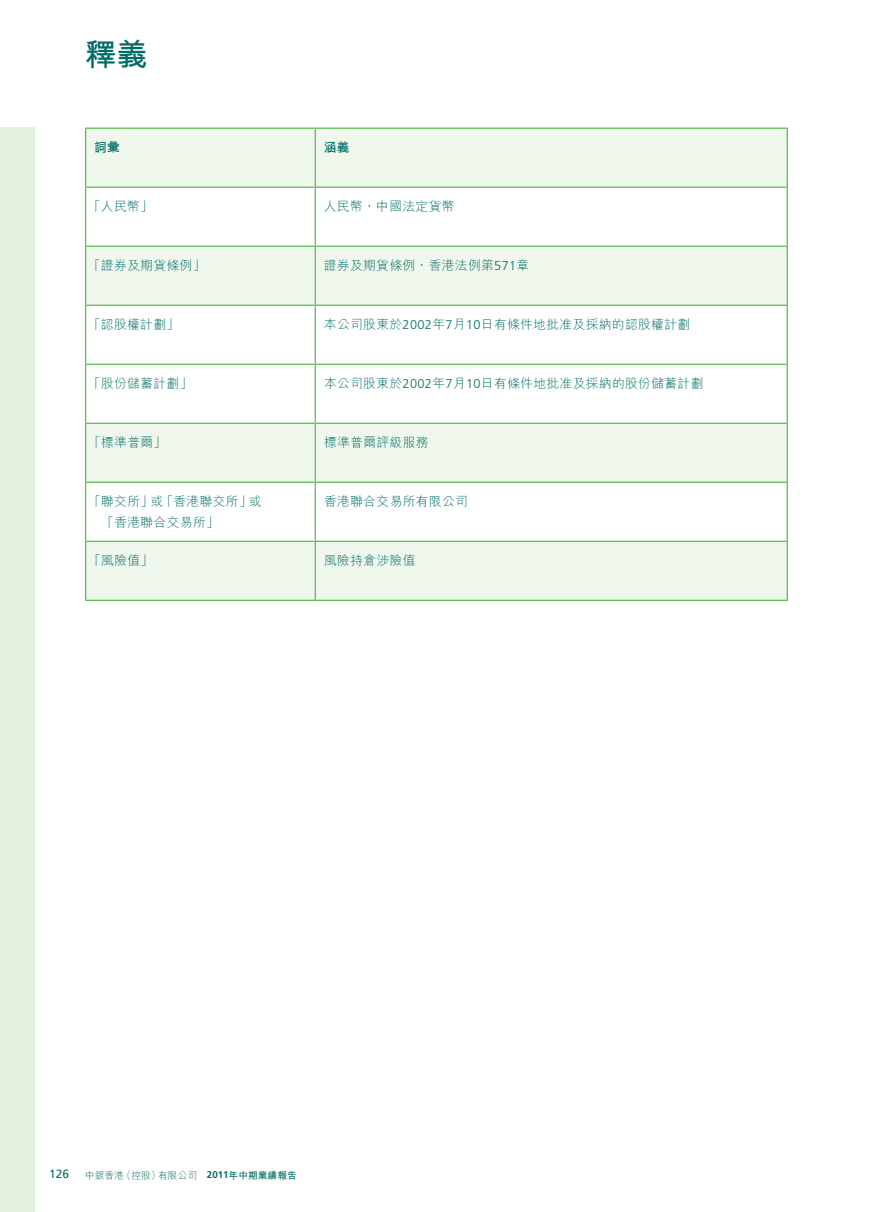
<style>
.page{position:relative;width:893px;height:1212px;background:#fff}
.page>*{position:absolute;margin:0;border:0;box-sizing:border-box;transform-origin:0 0}
.t1{font:700 31.5px "M Hei HK";color:#006c64}
.t2{font:300 12.75px/21px "M Hei HK";letter-spacing:.03em;color:#006c64}
.t3{font:700 12.75px "M Hei HK";color:#006c64}
.t4{font:12px "Frutiger LT Std";color:#006c64}
.t5{font:300 9.75px "M Hei HK";color:#006c64}
.s1{font-family:"Frutiger LT Std"}
.s2{font-family:"Frutiger LT Std";font-weight:700}
.s3{font-weight:700}
</style>
<div class="page">
<div style="left:0;top:128px;width:34px;height:1084px;background:#e4f1de"></div>
<svg style="left:86px;top:129px;width:701px;height:471px;fill:#f0f7ed"></svg>
<hr style="left:85px;top:128px;width:230px;height:1px;background:#51b948">
<hr style="left:85px;top:129px;width:1px;height:58px;background:#51b948">
<hr style="left:315px;top:128px;width:473px;height:1px;background:#51b948">
<hr style="left:315px;top:129px;width:1px;height:58px;background:#51b948">
<hr style="left:787px;top:129px;width:1px;height:58px;background:#51b948">
<hr style="left:85px;top:187px;width:230px;height:1px;background:#51b948">
<hr style="left:315px;top:187px;width:473px;height:1px;background:#51b948">
<hr style="left:85px;top:188px;width:1px;height:58px;background:#51b948">
<hr style="left:315px;top:188px;width:1px;height:58px;background:#51b948">
<hr style="left:787px;top:188px;width:1px;height:58px;background:#51b948">
<hr style="left:85px;top:246px;width:230px;height:1px;background:#51b948">
<hr style="left:85px;top:247px;width:1px;height:58px;background:#51b948">
<hr style="left:315px;top:246px;width:473px;height:1px;background:#51b948">
<hr style="left:315px;top:247px;width:1px;height:58px;background:#51b948">
<hr style="left:787px;top:247px;width:1px;height:58px;background:#51b948">
<hr style="left:85px;top:305px;width:230px;height:1px;background:#51b948">
<hr style="left:85px;top:306px;width:1px;height:58px;background:#51b948">
<hr style="left:315px;top:305px;width:473px;height:1px;background:#51b948">
<hr style="left:315px;top:306px;width:1px;height:58px;background:#51b948">
<hr style="left:787px;top:306px;width:1px;height:58px;background:#51b948">
<hr style="left:85px;top:364px;width:230px;height:1px;background:#51b948">
<hr style="left:85px;top:365px;width:1px;height:58px;background:#51b948">
<hr style="left:315px;top:364px;width:473px;height:1px;background:#51b948">
<hr style="left:315px;top:365px;width:1px;height:58px;background:#51b948">
<hr style="left:787px;top:365px;width:1px;height:58px;background:#51b948">
<hr style="left:85px;top:423px;width:230px;height:1px;background:#51b948">
<hr style="left:85px;top:424px;width:1px;height:58px;background:#51b948">
<hr style="left:315px;top:423px;width:473px;height:1px;background:#51b948">
<hr style="left:315px;top:424px;width:1px;height:58px;background:#51b948">
<hr style="left:787px;top:424px;width:1px;height:58px;background:#51b948">
<hr style="left:85px;top:482px;width:230px;height:1px;background:#51b948">
<hr style="left:85px;top:483px;width:1px;height:58px;background:#51b948">
<hr style="left:315px;top:482px;width:473px;height:1px;background:#51b948">
<hr style="left:315px;top:483px;width:1px;height:58px;background:#51b948">
<hr style="left:787px;top:483px;width:1px;height:58px;background:#51b948">
<hr style="left:85px;top:541px;width:230px;height:1px;background:#51b948">
<hr style="left:85px;top:542px;width:1px;height:58px;background:#51b948">
<hr style="left:315px;top:541px;width:473px;height:1px;background:#51b948">
<hr style="left:315px;top:542px;width:1px;height:58px;background:#51b948">
<hr style="left:787px;top:542px;width:1px;height:58px;background:#51b948">
<hr style="left:85px;top:600px;width:230px;height:1px;background:#51b948">
<hr style="left:315px;top:600px;width:473px;height:1px;background:#51b948">
<h1 class="t1" style="left:85px;top:32px;width:64px">釋義</h1>
<p class="t3" style="left:94px;top:138px;width:27px">詞彙</p>
<p class="t3" style="left:324px;top:138px;width:27px">涵義</p>
<p class="t2" style="left:88px;top:195px;width:67px">「人民幣」</p>
<p class="t2" style="left:324px;top:195px;width:132px">人民幣，中國法定貨幣</p>
<p class="t2" style="left:88px;top:254px;width:119px">「證券及期貨條例」</p>
<p class="t2" style="left:324px;top:254px;width:207px">證券及期貨條例，香港法例第<span class="s1">571</span>章</p>
<p class="t2" style="left:88px;top:313px;width:93px">「認股權計劃」</p>
<p class="t2" style="left:324px;top:313px;width:368px">本公司股東於<span class="s1">2002</span>年<span class="s1">7</span>月<span class="s1">10</span>日有條件地批准及採納的認股權計劃</p>
<p class="t2" style="left:88px;top:372px;width:106px">「股份儲蓄計劃」</p>
<p class="t2" style="left:324px;top:372px;width:381px">本公司股東於<span class="s1">2002</span>年<span class="s1">7</span>月<span class="s1">10</span>日有條件地批准及採納的股份儲蓄計劃</p>
<p class="t2" style="left:88px;top:431px;width:80px">「標準普爾」</p>
<p class="t2" style="left:324px;top:431px;width:106px">標準普爾評級服務</p>
<p class="t2" style="left:101px;top:490px;width:162px;text-indent:-13px">「聯交所」或「香港聯交所」或「香港聯合交易所」</p>
<p class="t2" style="left:324px;top:490px;width:145px">香港聯合交易所有限公司</p>
<p class="t2" style="left:88px;top:549px;width:67px">「風險值」</p>
<p class="t2" style="left:324px;top:549px;width:93px">風險持倉涉險值</p>
<p class="t4" style="left:49px;top:1167px;width:22px">126</p>
<p class="t5" style="left:85px;top:1168px;width:213px">中銀香港（控股）有限公司 <span class="s2">2011</span><span class="s3">年中期業績報告</span></p>
</div>
